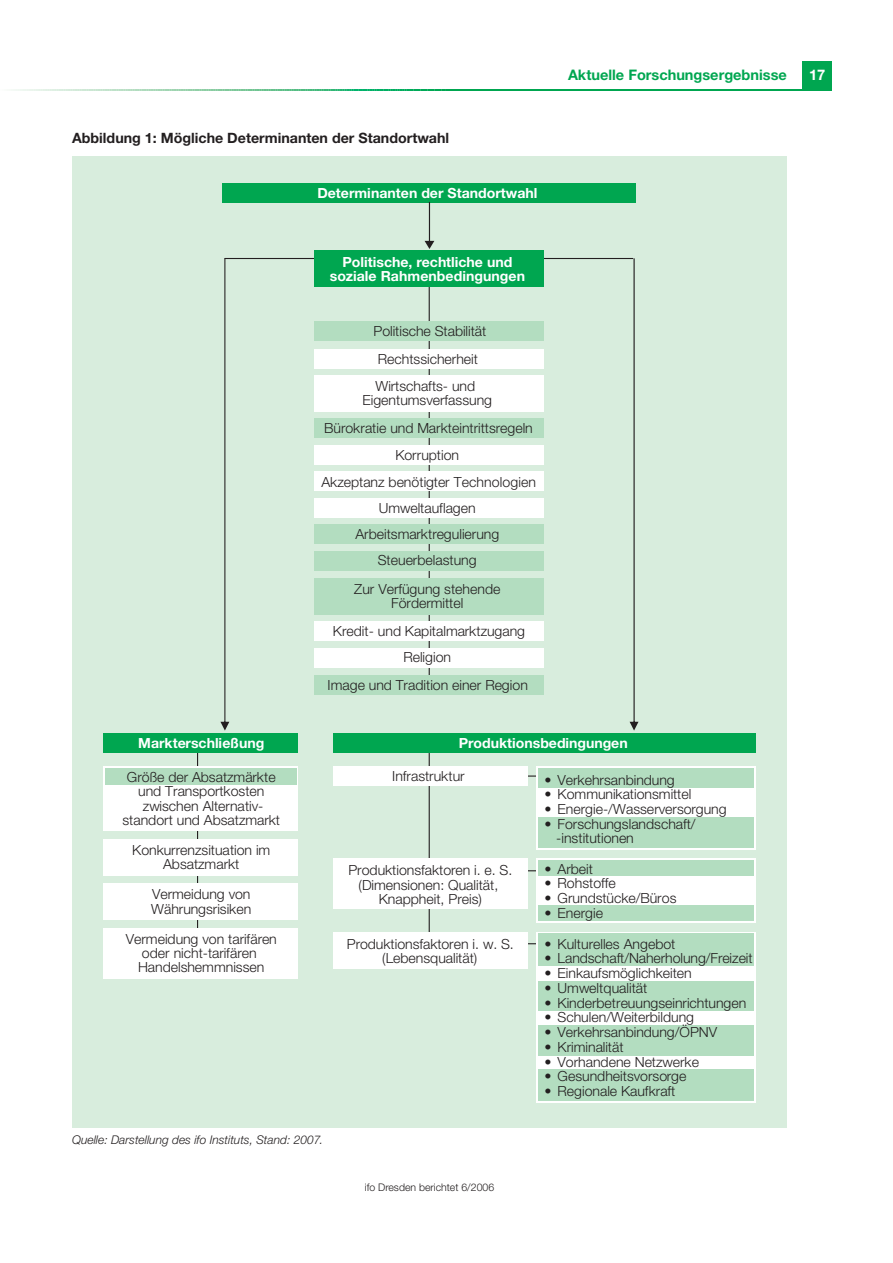
<style>
.page{position:relative;width:893px;height:1263px;background:#fff}
.page>*{position:absolute;margin:0;border:0;box-sizing:border-box;transform-origin:0 0}
.t1{font:700 14.7px "Helvetica Neue";color:#fff}
.t2{font:700 14.55px "Helvetica Neue";color:#00a650}
.t3{font:700 14.25px "Helvetica Neue";color:#231f20}
.t4{font:300 13.95px/14.1px "Helvetica Neue";letter-spacing:-.005em;color:#231f20;text-align:center}
.t5{font:700 13.95px/14.2px "Helvetica Neue";color:#fff;text-align:center}
.t6{font:italic 300 12px "Helvetica Neue";color:#231f20}
.t7{font:300 10.5px "Helvetica Neue";color:#231f20}
</style>
<div class="page">
<div style="left:802px;top:61px;width:30px;height:30px;background:#00a650"></div>
<hr style="left:447px;top:89px;width:385px;height:2px;background:#00a650">
<svg style="left:13px;top:89px;width:434px;height:2px"></svg>
<div style="left:72px;top:156px;width:714px;height:971px;background:#d8eddd"></div>
<hr style="left:197px;top:748px;width:1px;height:210px;background:#231f20">
<div style="left:103px;top:767px;width:195px;height:64px;background:#fff"></div>
<div style="left:105px;top:768px;width:191px;height:17px;background:#b3ddc0"></div>
<hr style="left:464px;top:776px;width:98px;height:1px;background:#231f20">
<hr style="left:464px;top:870px;width:98px;height:1px;background:#231f20">
<hr style="left:464px;top:943px;width:98px;height:1px;background:#231f20">
<hr style="left:428px;top:259px;width:2px;height:420px;background:#231f20">
<hr style="left:428px;top:748px;width:2px;height:210px;background:#231f20">
<svg style="left:629px;top:258px;width:9px;height:473px"></svg>
<hr style="left:466px;top:258px;width:166px;height:1px;background:#231f20">
<svg style="left:220px;top:258px;width:9px;height:473px"></svg>
<hr style="left:225px;top:258px;width:98px;height:1px;background:#231f20">
<div style="left:223px;top:183px;width:413px;height:20px;background:#00a650"></div>
<div style="left:314px;top:349px;width:230px;height:19px;background:#fff"></div>
<div style="left:314px;top:321px;width:230px;height:19px;background:#b3ddc0"></div>
<div style="left:314px;top:375px;width:230px;height:37px;background:#fff"></div>
<div style="left:314px;top:419px;width:230px;height:19px;background:#b3ddc0"></div>
<div style="left:314px;top:445px;width:230px;height:19px;background:#fff"></div>
<div style="left:314px;top:472px;width:230px;height:19px;background:#fff"></div>
<div style="left:314px;top:498px;width:230px;height:19px;background:#fff"></div>
<div style="left:314px;top:525px;width:230px;height:19px;background:#b3ddc0"></div>
<div style="left:314px;top:551px;width:230px;height:20px;background:#b3ddc0"></div>
<div style="left:314px;top:578px;width:230px;height:36px;background:#b3ddc0"></div>
<div style="left:314px;top:622px;width:230px;height:19px;background:#fff"></div>
<div style="left:314px;top:649px;width:230px;height:19px;background:#fff"></div>
<div style="left:314px;top:676px;width:230px;height:19px;background:#b3ddc0"></div>
<svg style="left:424px;top:202px;width:10px;height:47px"></svg>
<div style="left:314px;top:250px;width:230px;height:37px;background:#00a650"></div>
<div style="left:103px;top:734px;width:195px;height:19px;background:#00a650"></div>
<div style="left:103px;top:883px;width:195px;height:37px;background:#fff"></div>
<div style="left:103px;top:928px;width:195px;height:50px;background:#fff"></div>
<div style="left:103px;top:839px;width:195px;height:36px;background:#fff"></div>
<div style="left:333px;top:734px;width:422px;height:19px;background:#00a650"></div>
<div style="left:333px;top:767px;width:194px;height:19px;background:#fff"></div>
<div style="left:333px;top:859px;width:194px;height:50px;background:#fff"></div>
<div style="left:333px;top:932px;width:194px;height:36px;background:#fff"></div>
<div style="left:536px;top:932px;width:219px;height:171px;background:#fff"></div>
<div style="left:536px;top:859px;width:219px;height:64px;background:#fff"></div>
<div style="left:536px;top:767px;width:219px;height:83px;background:#fff"></div>
<div style="left:538px;top:768px;width:216px;height:20px;background:#b3ddc0"></div>
<div style="left:538px;top:817px;width:216px;height:31px;background:#b3ddc0"></div>
<div style="left:538px;top:860px;width:216px;height:16px;background:#b3ddc0"></div>
<div style="left:538px;top:905px;width:216px;height:16px;background:#b3ddc0"></div>
<div style="left:538px;top:933px;width:216px;height:33px;background:#b3ddc0"></div>
<div style="left:538px;top:981px;width:216px;height:29px;background:#b3ddc0"></div>
<div style="left:538px;top:1025px;width:216px;height:30px;background:#b3ddc0"></div>
<div style="left:538px;top:1069px;width:216px;height:32px;background:#b3ddc0"></div>
<p class="t3" style="left:72px;top:133px;width:378px">Abbildung 1: Mögliche Determinanten der Standortwahl</p>
<p class="t5" style="left:317px;top:187px;width:222px">Determinanten der Standortwahl</p>
<p class="t5" style="left:330px;top:256px;width:197px">Politische, rechtliche und soziale Rahmenbedingungen</p>
<p class="t4" style="left:373px;top:325px;width:114px">Politische Stabilität</p>
<p class="t4" style="left:378px;top:353px;width:102px">Rechtssicherheit</p>
<p class="t4" style="left:362px;top:380px;width:131px">Wirtschafts- und<br>Eigentumsverfassung</p>
<p class="t4" style="left:321px;top:416px;width:216px;line-height:26.4px">Bürokratie und Markteintrittsregeln<br>Korruption<br>Akzeptanz benötigter Technologien<br>Umweltauflagen<br>Arbeitsmarktregulierung<br>Steuerbelastung</p>
<p class="t4" style="left:354px;top:583px;width:148px">Zur Verfügung stehende<br>Fördermittel</p>
<p class="t4" style="left:333px;top:620px;width:194px;line-height:26px">Kredit- und Kapitalmarktzugang<br>Religion</p>
<p class="t4" style="left:327px;top:679px;width:202px">Image und Tradition einer Region</p>
<p class="t2" style="left:568px;top:70px;width:220px">Aktuelle Forschungsergebnisse</p>
<p class="t5" style="left:138px;top:737px;width:128px">Markterschließung</p>
<p class="t4" style="left:122px;top:772px;width:159px">Größe der Absatzmärkte und Transportkosten zwischen Alternativ&shy;standort und Absatzmarkt</p>
<p class="t4" style="left:132px;top:844px;width:140px">Konkurrenzsituation im<br>Absatzmarkt</p>
<p class="t4" style="left:151px;top:889px;width:102px;text-align:left">Vermeidung von<br>Währungsrisiken</p>
<p class="t4" style="left:126px;top:933px;width:153px">Vermeidung von tarifären oder nicht-tarifären<br>Handelshemmnissen</p>
<p class="t6" style="left:72px;top:1135px;width:252px">Quelle: Darstellung des ifo Instituts, Stand: 2007.</p>
<p class="t5" style="left:458px;top:737px;width:170px">Produktionsbedingungen</p>
<p class="t4" style="left:392px;top:770px;width:74px">Infrastruktur</p>
<p class="t4" style="left:544px;top:774px;width:132px">• Verkehrsanbindung</p>
<p class="t4" style="left:544px;top:789px;width:148px">• Kommunikationsmittel</p>
<p class="t4" style="left:544px;top:803px;width:183px">• Energie-/Wasserversorgung</p>
<p class="t4" style="left:556px;top:818px;width:141px;text-align:left;text-indent:-12px">• Forschungslandschaft/ -institutionen</p>
<p class="t4" style="left:544px;top:863px;width:50px">• Arbeit</p>
<p class="t4" style="left:544px;top:878px;width:73px">• Rohstoffe</p>
<p class="t4" style="left:544px;top:892px;width:133px">• Grundstücke/Büros</p>
<p class="t4" style="left:544px;top:907px;width:60px">• Energie</p>
<p class="t4" style="left:348px;top:865px;width:165px">Produktionsfaktoren i. e. S. (Dimensionen: Qualität,<br>Knappheit, Preis)</p>
<p class="t4" style="left:347px;top:938px;width:168px">Produktionsfaktoren i. w. S. (Lebensqualität)</p>
<p class="t4" style="left:544px;top:938px;width:132px">• Kulturelles Angebot</p>
<p class="t4" style="left:544px;top:967px;width:149px">• Einkaufsmöglichkeiten</p>
<p class="t4" style="left:544px;top:953px;width:209px">• Landschaft/Naherholung/Freizeit</p>
<p class="t4" style="left:544px;top:982px;width:104px">• Umweltqualität</p>
<p class="t4" style="left:544px;top:997px;width:203px">• Kinderbetreuungseinrichtungen</p>
<p class="t4" style="left:544px;top:1012px;width:151px">• Schulen/Weiterbildung</p>
<p class="t4" style="left:544px;top:1026px;width:174px">• Verkehrsanbindung/ÖPNV</p>
<p class="t4" style="left:544px;top:1041px;width:81px">• Kriminalität</p>
<p class="t4" style="left:544px;top:1056px;width:156px">• Vorhandene Netzwerke</p>
<p class="t4" style="left:544px;top:1071px;width:143px">• Gesundheitsvorsorge</p>
<p class="t4" style="left:544px;top:1085px;width:132px">• Regionale Kaufkraft</p>
<p class="t7" style="left:365px;top:1184px;width:131px">ifo Dresden berichtet 6/2006</p>
<p class="t1" style="left:809px;top:70px;width:18px">17</p>
</div>
